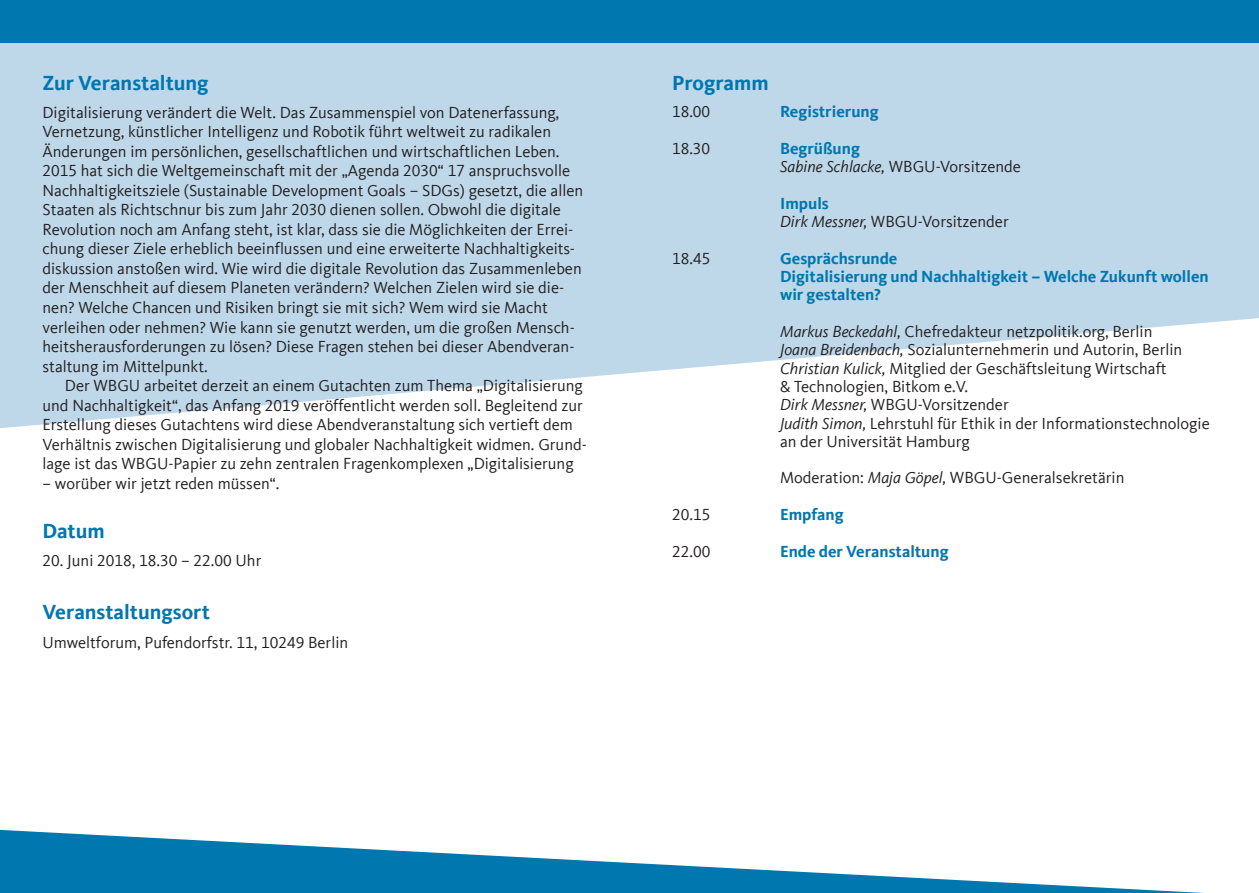
<style>
.page{position:relative;width:1259px;height:893px;background:#fff}
.page>*{position:absolute;margin:0;border:0;box-sizing:border-box;transform-origin:0 0}
.t1{font:700 21px "Kievit Offc";color:#0077ae}
.t2{font:16.5px/19.5px "Kievit Offc";color:#231f20}
.t3{font:700 16.5px/18.3px "Kievit Offc";color:#0077ae}
.s1{font-weight:700;color:#0077ae}
.s2{font-style:italic}
</style>
<div class="page">
<svg style="left:0;top:43px;width:1259px;height:385px;background:#c7ddec"></svg>
<svg style="left:0;top:830px;width:1204px;height:63px"></svg>
<div style="left:0;top:0;width:1259px;height:43px;background:#0077ae"></div>
<p class="t1" style="left:43px;top:71px;width:167px">Zur Veranstaltung</p>
<p class="t2" style="left:43px;top:103px;width:542px">Digitalisierung verändert die Welt. Das Zusammenspiel von Datenerfassung, Vernetzung, künstlicher Intelligenz und Robotik führt weltweit zu radikalen Änderungen im persönlichen, gesellschaftlichen und wirtschaftlichen Leben.<br>2015 hat sich die Weltgemeinschaft mit der „Agenda 2030“ 17 anspruchsvolle Nachhaltigkeitsziele (Sustainable Development Goals – SDGs) gesetzt, die allen Staaten als Richtschnur bis zum Jahr 2030 dienen sollen. Obwohl die digitale Revolution noch am Anfang steht, ist klar, dass sie die Möglichkeiten der Errei&shy;chung dieser Ziele erheblich beeinflussen und eine erweiterte Nachhaltigkeits&shy;diskussion anstoßen wird. Wie wird die digitale Revolution das Zusammenleben der Menschheit auf diesem Planeten verändern? Welchen Zielen wird sie die&shy;nen? Welche Chancen und Risiken bringt sie mit sich? Wem wird sie Macht verleihen oder nehmen? Wie kann sie genutzt werden, um die großen Mensch&shy;heitsherausforderungen zu lösen? Diese Fragen stehen bei dieser Abendveran&shy;staltung im Mittelpunkt.</p>
<p class="t2" style="left:43px;top:376px;width:546px;text-indent:22px">Der WBGU arbeitet derzeit an einem Gutachten zum Thema „Digitalisierung und Nachhaltigkeit“, das Anfang 2019 veröffentlicht werden soll. Begleitend zur Erstellung dieses Gutachtens wird diese Abendveranstaltung sich vertieft dem Verhältnis zwischen Digitalisierung und globaler Nachhaltigkeit widmen. Grund&shy;lage ist das WBGU-Papier zu zehn zentralen Fragenkomplexen „Digitalisierung</p>
<p class="t2" style="left:43px;top:473px;width:238px">– worüber wir jetzt reden müssen“.</p>
<p class="t1" style="left:43px;top:519px;width:64px">Datum</p>
<p class="t2" style="left:43px;top:551px;width:220px">20. Juni 2018, 18.30 – 22.00 Uhr</p>
<p class="t1" style="left:43px;top:599px;width:169px">Veranstaltungsort</p>
<p class="t2" style="left:43px;top:633px;width:307px">Umweltforum, Pufendorfstr. 11, 10249 Berlin</p>
<p class="t1" style="left:672px;top:71px;width:98px">Programm</p>
<p class="t2" style="left:672px;top:102px;width:40px">18.00</p>
<p class="t3" style="left:780px;top:103px;width:100px">Registrierung</p>
<p class="t2" style="left:672px;top:139px;width:40px">18.30</p>
<p class="t2" style="left:780px;top:140px;width:242px;line-height:18.3px"><span class="s1">Begrüßung<br></span><span class="s2">Sabine Schlacke,</span> WBGU-Vorsitzende</p>
<p class="t2" style="left:780px;top:194px;width:230px;line-height:18.3px"><span class="s1">Impuls<br></span><span class="s2">Dirk Messner,</span> WBGU-Vorsitzender</p>
<p class="t2" style="left:672px;top:249px;width:40px">18.45</p>
<p class="t3" style="left:780px;top:249px;width:430px">Gesprächsrunde<br>Digitalisierung und Nachhaltigkeit – Welche Zukunft wollen wir gestalten?</p>
<p class="t2" style="left:780px;top:323px;width:431px;line-height:18.3px"><span class="s2">Markus Beckedahl,</span> Chefredakteur netzpolitik.org, Berlin<br><span class="s2">Joana Breidenbach,</span> Sozialunternehmerin und Autorin, Berlin <span class="s2">Christian Kulick,</span> Mitglied der Geschäftsleitung Wirtschaft<br>&amp; Technologien, Bitkom e.V.<br><span class="s2">Dirk Messner,</span> WBGU-Vorsitzender<br><span class="s2">Judith Simon,</span> Lehrstuhl für Ethik in der Informationstechnologie an der Universität Hamburg</p>
<p class="t2" style="left:780px;top:468px;width:346px">Moderation: <span class="s2">Maja Göpel,</span> WBGU-Generalsekretärin</p>
<p class="t2" style="left:672px;top:505px;width:40px">20.15</p>
<p class="t3" style="left:780px;top:505px;width:65px">Empfang</p>
<p class="t2" style="left:672px;top:541px;width:40px">22.00</p>
<p class="t3" style="left:780px;top:542px;width:170px">Ende der Veranstaltung</p>
</div>
